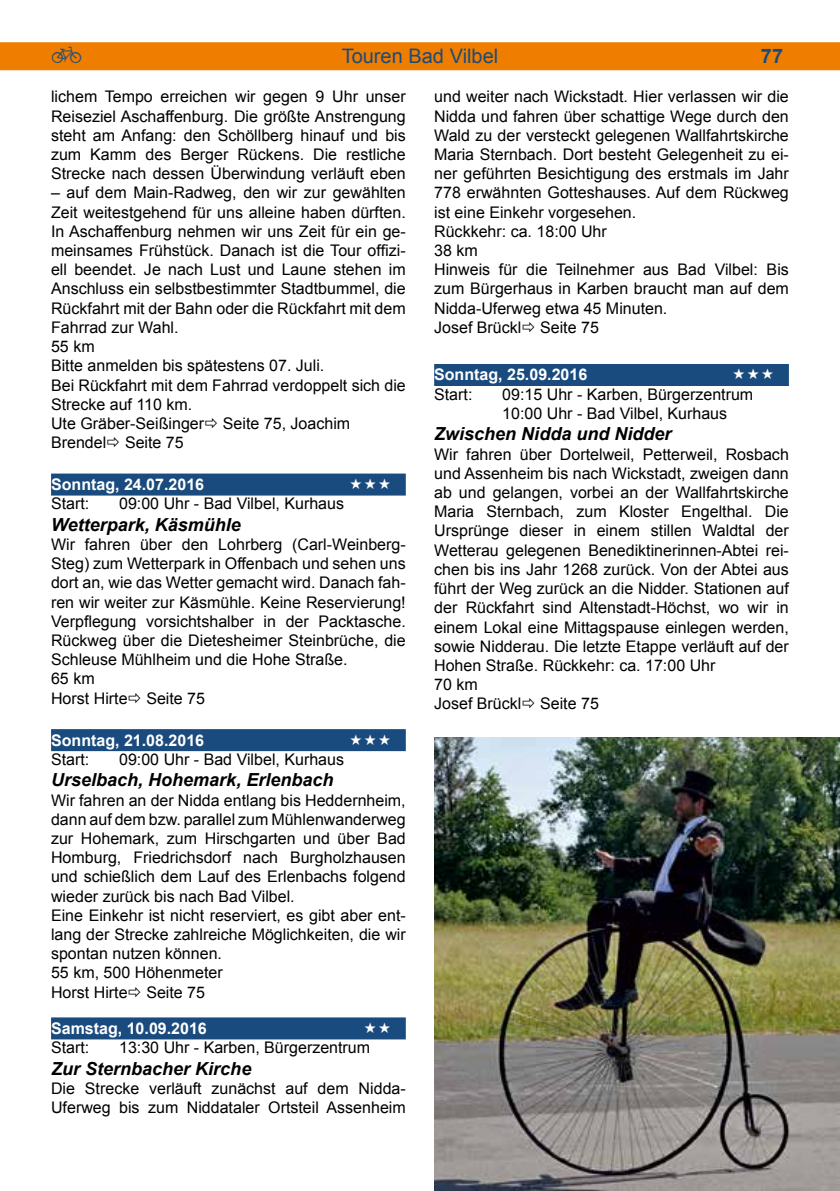
<style>
.page{position:relative;width:840px;height:1191px;background:#fff}
.page>*{position:absolute;margin:0;border:0;box-sizing:border-box;transform-origin:0 0}
.t1{font:20px "Arial";color:#1a4b7e}
.t2{font:700 20px "Arial";color:#1a4b7e}
.t3{font:20px "Raeder 1 a";color:#1a4b7e}
.t4{font:italic 700 18px "Arial";color:#000}
.t5{font:16px/19.2px "Arial";color:#000}
.t6{font:700 16px "Arial";color:#fff}
</style>
<div class="page">
<div style="left:0;top:42px;width:839px;height:28px;background:#ef7d00"></div>
<div style="left:51px;top:473px;width:354px;height:22px;background:#1a4b7e"></div>
<div style="left:51px;top:729px;width:354px;height:22px;background:#1a4b7e"></div>
<div style="left:51px;top:1017px;width:354px;height:22px;background:#1a4b7e"></div>
<div style="left:434px;top:364px;width:354px;height:22px;background:#1a4b7e"></div>
<img style="left:434px;top:737px;width:405px;height:454px">
<p class="t3" style="left:51px;top:46px;width:33px">Z</p>
<p class="t1" style="left:341px;top:43px;width:158px">Touren Bad Vilbel</p>
<p class="t2" style="left:760px;top:43px;width:24px">77</p>
<p class="t5" style="left:51px;top:87px;width:356px;text-align:justify">lichem Tempo erreichen wir gegen 9 Uhr unser Reiseziel Aschaffenburg. Die größte Anstrengung steht am Anfang: den Schöllberg hinauf und bis zum Kamm des Berger Rückens. Die restliche Strecke nach dessen Überwindung verläuft eben</p>
<p class="t5" style="left:51px;top:183px;width:356px">– auf dem Main-Radweg, den wir zur gewählten Zeit weitestgehend für uns alleine haben dürften.<br>In Aschaffenburg nehmen wir uns Zeit für ein ge&shy;meinsames Frühstück. Danach ist die Tour offizi&shy;ell beendet. Je nach Lust und Laune stehen im Anschluss ein selbstbestimmter Stadtbummel, die Rückfahrt mit der Bahn oder die Rückfahrt mit dem Fahrrad zur Wahl.<br>55 km<br>Bitte anmelden bis spätestens 07. Juli.<br>Bei Rückfahrt mit dem Fahrrad verdoppelt sich die Strecke auf 110 km.<br>Ute Gräber-Seißinger Seite 75, Joachim Brendel Seite 75</p>
<p class="t6" style="left:51px;top:474px;width:154px">Sonntag, 24.07.2016</p>
<p class="t5" style="left:51px;top:494px;width:40px">Start:</p>
<p class="t5" style="left:119px;top:494px;width:226px">09:00 Uhr - Bad Vilbel, Kurhaus</p>
<p class="t4" style="left:51px;top:512px;width:191px">Wetterpark, Käsmühle</p>
<p class="t5" style="left:51px;top:535px;width:356px">Wir fahren über den Lohrberg (Carl-Weinberg-Steg) zum Wetterpark in Offenbach und sehen uns dort an, wie das Wetter gemacht wird. Danach fah&shy;ren wir weiter zur Käsmühle. Keine Reservierung!<br>Verpflegung vorsichtshalber in der Packtasche.<br>Rückweg über die Dietesheimer Steinbrüche, die Schleuse Mühlheim und die Hohe Straße.<br>65 km<br>Horst Hirte Seite 75</p>
<p class="t6" style="left:51px;top:729px;width:154px">Sonntag, 21.08.2016</p>
<p class="t5" style="left:51px;top:749px;width:40px">Start:</p>
<p class="t5" style="left:119px;top:749px;width:226px">09:00 Uhr - Bad Vilbel, Kurhaus</p>
<p class="t4" style="left:51px;top:768px;width:284px">Urselbach, Hohemark, Erlenbach</p>
<p class="t5" style="left:51px;top:790px;width:356px">Wir fahren an der Nidda entlang bis Heddernheim, dann auf dem bzw. parallel zum Mühlenwanderweg zur Hohemark, zum Hirschgarten und über Bad Homburg, Friedrichsdorf nach Burgholzhausen und schießlich dem Lauf des Erlenbachs folgend wieder zurück bis nach Bad Vilbel.<br>Eine Einkehr ist nicht reserviert, es gibt aber ent&shy;lang der Strecke zahlreiche Möglichkeiten, die wir spontan nutzen können.<br>55 km, 500 Höhenmeter<br>Horst Hirte Seite 75</p>
<p class="t6" style="left:51px;top:1017px;width:157px">Samstag, 10.09.2016</p>
<p class="t5" style="left:51px;top:1038px;width:40px">Start:</p>
<p class="t5" style="left:119px;top:1038px;width:252px">13:30 Uhr - Karben, Bürgerzentrum</p>
<p class="t4" style="left:51px;top:1056px;width:202px">Zur Sternbacher Kirche</p>
<p class="t5" style="left:51px;top:1078px;width:356px">Die Strecke verläuft zunächst auf dem Nidda-<br>Uferweg bis zum Niddataler Ortsteil Assenheim</p>
<p class="t5" style="left:434px;top:87px;width:356px">und weiter nach Wickstadt. Hier verlassen wir die Nidda und fahren über schattige Wege durch den Wald zu der versteckt gelegenen Wallfahrtskirche Maria Sternbach. Dort besteht Gelegenheit zu ei&shy;ner geführten Besichtigung des erstmals im Jahr 778 erwähnten Gotteshauses. Auf dem Rückweg ist eine Einkehr vorgesehen.<br>Rückkehr: ca. 18:00 Uhr<br>38 km<br>Hinweis für die Teilnehmer aus Bad Vilbel: Bis zum Bürgerhaus in Karben braucht man auf dem Nidda-Uferweg etwa 45 Minuten.<br>Josef Brückl Seite 75</p>
<p class="t6" style="left:434px;top:364px;width:154px">Sonntag, 25.09.2016</p>
<p class="t5" style="left:434px;top:384px;width:40px">Start:</p>
<p class="t5" style="left:502px;top:384px;width:252px">09:15 Uhr - Karben, Bürgerzentrum<br>10:00 Uhr - Bad Vilbel, Kurhaus</p>
<p class="t4" style="left:434px;top:422px;width:239px">Zwischen Nidda und Nidder</p>
<p class="t5" style="left:434px;top:444px;width:356px">Wir fahren über Dortelweil, Petterweil, Rosbach und Assenheim bis nach Wickstadt, zweigen dann ab und gelangen, vorbei an der Wallfahrtskirche Maria Sternbach, zum Kloster Engelthal. Die Ursprünge dieser in einem stillen Waldtal der Wetterau gelegenen Benediktinerinnen-Abtei rei&shy;chen bis ins Jahr 1268 zurück. Von der Abtei aus führt der Weg zurück an die Nidder. Stationen auf der Rückfahrt sind Altenstadt-Höchst, wo wir in einem Lokal eine Mittagspause einlegen werden, sowie Nidderau. Die letzte Etappe verläuft auf der Hohen Straße. Rückkehr: ca. 17:00 Uhr<br>70 km<br>Josef Brückl Seite 75</p>
</div>
